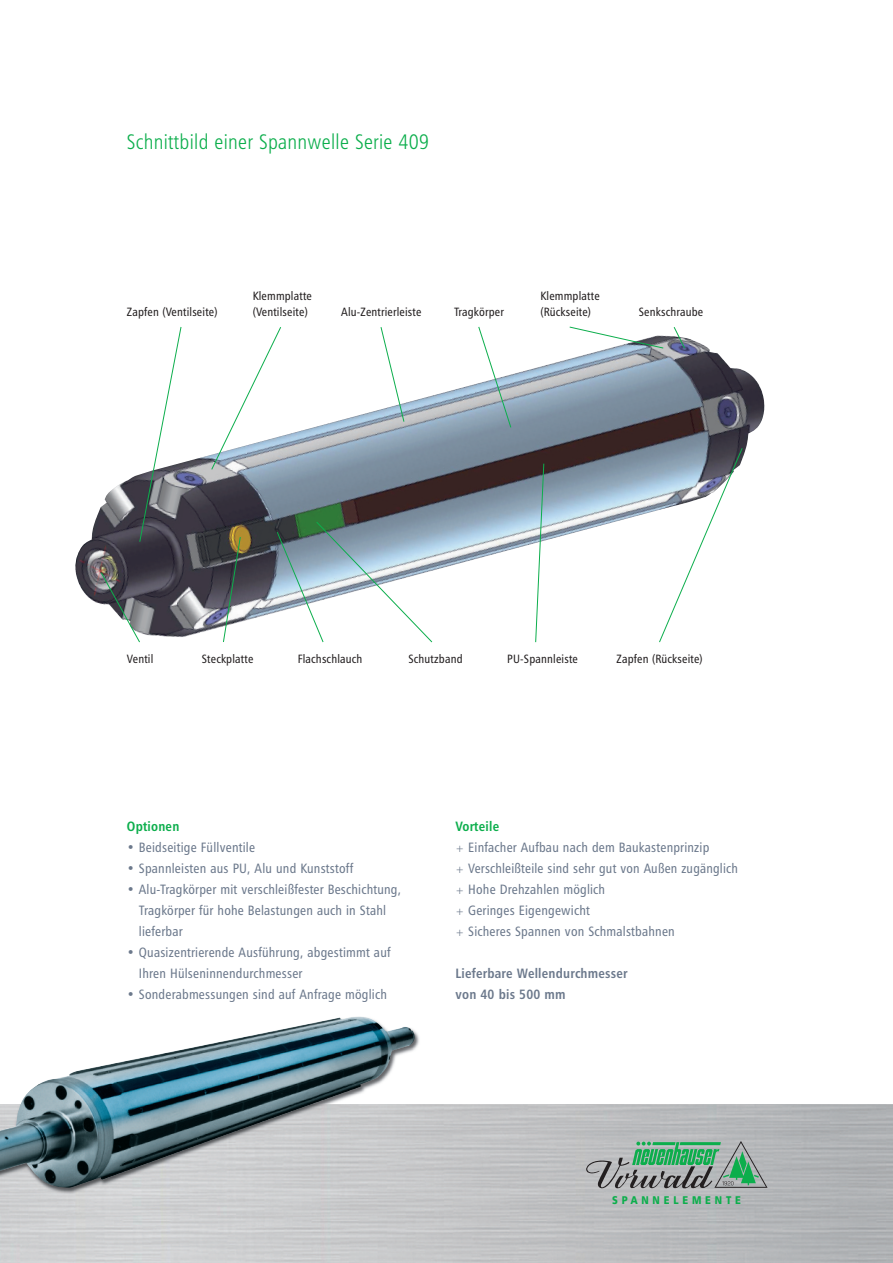
<style>
.page{position:relative;width:893px;height:1263px;background:#fff}
.page>*{position:absolute;margin:0;border:0;box-sizing:border-box;transform-origin:0 0}
.t1{font:21px "Humanist 777 BT Light Condensed B";letter-spacing:.015em;color:#0cae4c}
.t2{font:13.5px/21px "Humanist 777 BT Roman Condensed B";letter-spacing:.015em;color:#6c798c}
.t3{font:13.5px/21px "Humanist 777 BT Bold Condensed B";letter-spacing:.015em;color:#6c798c}
.t4{font:13.5px "Humanist 777 BT Bold Condensed B";letter-spacing:.015em;color:#0cae4c}
.t5{font:12px/15.8px "Humanist 777 BT Roman Condensed B";letter-spacing:.015em;color:#231f20}
.t6{font:11.25px "Humanist 777 BT Black B";letter-spacing:.4em;color:#0cae4c;scale:.85 1}
.s1{font-size:10.5px}
</style>
<div class="page">
<img style="left:75px;top:335px;width:690px;height:302px">
<svg style="left:586px;top:1141px;width:181px;height:48px;background:#87a695"></svg>
<svg style="left:139px;top:327px;width:43px;height:216px"></svg>
<svg style="left:100px;top:572px;width:41px;height:71px"></svg>
<svg style="left:211px;top:327px;width:71px;height:143px"></svg>
<svg style="left:380px;top:327px;width:25px;height:96px"></svg>
<svg style="left:478px;top:326px;width:34px;height:102px"></svg>
<svg style="left:569px;top:326px;width:95px;height:23px"></svg>
<svg style="left:673px;top:327px;width:13px;height:22px"></svg>
<svg style="left:223px;top:536px;width:18px;height:106px"></svg>
<svg style="left:276px;top:521px;width:157px;height:122px"></svg>
<svg style="left:535px;top:463px;width:10px;height:180px"></svg>
<svg style="left:658px;top:447px;width:85px;height:196px"></svg>
<img style="left:0;top:1104px;width:444px;height:110px">
<img style="left:0;top:1016px;width:415px;height:172px">
<h1 class="t1" style="left:127px;top:133px;width:304px">Schnittbild einer Spannwelle Serie 409</h1>
<p class="t5" style="left:127px;top:305px;width:92px">Zapfen (Ventilseite)</p>
<p class="t5" style="left:253px;top:289px;width:61px">Klemmplatte (Ventilseite)</p>
<p class="t5" style="left:341px;top:305px;width:82px">Alu-Zentrierleiste</p>
<p class="t5" style="left:454px;top:305px;width:51px">Tragkörper</p>
<p class="t5" style="left:540px;top:289px;width:61px">Klemmplatte (Rückseite)</p>
<p class="t5" style="left:639px;top:305px;width:66px">Senkschraube</p>
<p class="t5" style="left:127px;top:652px;width:28px">Ventil</p>
<p class="t5" style="left:202px;top:652px;width:53px">Steckplatte</p>
<p class="t5" style="left:298px;top:652px;width:66px">Flachschlauch</p>
<p class="t5" style="left:408px;top:652px;width:56px">Schutzband</p>
<p class="t5" style="left:507px;top:652px;width:72px">PU-Spannleiste</p>
<p class="t5" style="left:617px;top:652px;width:88px">Zapfen (Rückseite)</p>
<p class="t4" style="left:127px;top:821px;width:54px">Optionen</p>
<p class="t2" style="left:127px;top:838px;width:130px">• Beidseitige Füllventile</p>
<p class="t2" style="left:127px;top:859px;width:228px">• Spannleisten aus PU, Alu und Kunststoff</p>
<p class="t2" style="left:139px;top:880px;width:264px;text-indent:-12px">• Alu-Tragkörper mit verschleißfester Beschichtung,<br>Tragkörper für hohe Belastungen auch in Stahl lieferbar</p>
<p class="t2" style="left:139px;top:943px;width:253px;text-indent:-12px">• Quasizentrierende Ausführung, abgestimmt auf<br>Ihren Hülseninnendurchmesser</p>
<p class="t2" style="left:127px;top:985px;width:261px">• Sonderabmessungen sind auf Anfrage möglich</p>
<p class="t4" style="left:455px;top:821px;width:45px">Vorteile</p>
<p class="t2" style="left:455px;top:838px;width:284px"><span class="s1">+</span> Einfacher Aufbau nach dem Baukastenprinzip<br><span class="s1">+</span> Verschleißteile sind sehr gut von Außen zugänglich <span class="s1">+</span> Hohe Drehzahlen möglich<br><span class="s1">+</span> Geringes Eigengewicht<br><span class="s1">+</span> Sicheres Spannen von Schmalstbahnen</p>
<p class="t3" style="left:455px;top:964px;width:174px">Lieferbare Wellendurchmesser von 40 bis 500 mm</p>
<p class="t6" style="left:612px;top:1195px;width:153px">SPANNELEMENTE</p>
</div>
